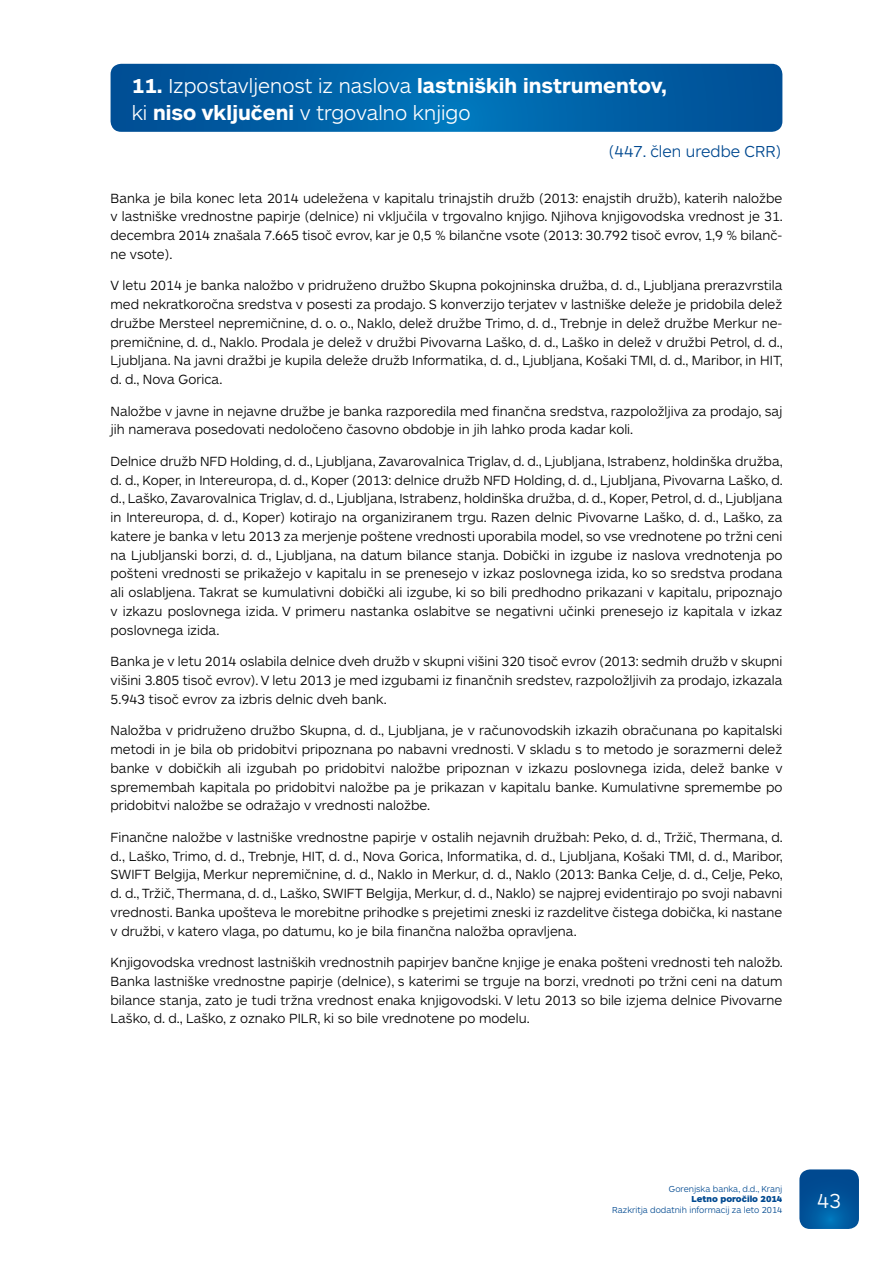
<style>
.page{position:relative;width:893px;height:1263px;background:#fff}
.page>*{position:absolute;margin:0;border:0;box-sizing:border-box;transform-origin:0 0}
.t1{font:300 21px/27px "ARS Maquette";color:#fff}
.t2{font:300 16.5px "ARS Maquette";color:#004990}
.t3{font:300 13.8px/18.8px "ARS Maquette";color:#000;text-align:justify}
.t4{font:300 9px "ARS Maquette";color:#004990}
.t5{font:900 9px "ARS Maquette";color:#004990}
.s1{font-weight:700}
</style>
<div class="page">
<svg style="left:799px;top:1169px;width:60px;height:60px;background:#04569b"></svg>
<svg style="left:111px;top:64px;width:671px;height:68px;background:#0160a6"></svg>
<h1 class="t1" style="left:132px;top:72px;width:536px"><span class="s1">11.</span> Izpostavljenost iz naslova <span class="s1">lastniških instrumentov, </span>ki <span class="s1">niso vključeni</span> v trgovalno knjigo</h1>
<p class="t2" style="left:609px;top:143px;width:174px">(447. člen uredbe CRR)</p>
<p class="t3" style="left:111px;top:189px;width:674px">Banka je bila konec leta 2014 udeležena v kapitalu trinajstih družb (2013: enajstih družb), katerih naložbe v lastniške vrednostne papirje (delnice) ni vključila v trgovalno knjigo. Njihova knjigovodska vrednost je 31. decembra 2014 znašala 7.665 tisoč evrov, kar je 0,5 % bilančne vsote (2013: 30.792 tisoč evrov, 1,9 % bilanč&shy;ne vsote).</p>
<p class="t3" style="left:111px;top:276px;width:674px">V letu 2014 je banka naložbo v pridruženo družbo Skupna pokojninska družba, d. d., Ljubljana prerazvrstila med nekratkoročna sredstva v posesti za prodajo. S konverzijo terjatev v lastniške deleže je pridobila delež družbe Mersteel nepremičnine, d. o. o., Naklo, delež družbe Trimo, d. d., Trebnje in delež družbe Merkur ne&shy;premičnine, d. d., Naklo. Prodala je delež v družbi Pivovarna Laško, d. d., Laško in delež v družbi Petrol, d. d., Ljubljana. Na javni dražbi je kupila deleže družb Informatika, d. d., Ljubljana, Košaki TMI, d. d., Maribor, in HIT, d. d., Nova Gorica.</p>
<p class="t3" style="left:111px;top:402px;width:673px">Naložbe v javne in nejavne družbe je banka razporedila med finančna sredstva, razpoložljiva za prodajo, saj jih namerava posedovati nedoločeno časovno obdobje in jih lahko proda kadar koli.</p>
<p class="t3" style="left:111px;top:452px;width:674px">Delnice družb NFD Holding, d. d., Ljubljana, Zavarovalnica Triglav, d. d., Ljubljana, Istrabenz, holdinška družba, d. d., Koper, in Intereuropa, d. d., Koper (2013: delnice družb NFD Holding, d. d., Ljubljana, Pivovarna Laško, d. d., Laško, Zavarovalnica Triglav, d. d., Ljubljana, Istrabenz, holdinška družba, d. d., Koper, Petrol, d. d., Ljubljana in Intereuropa, d. d., Koper) kotirajo na organiziranem trgu. Razen delnic Pivovarne Laško, d. d., Laško, za katere je banka v letu 2013 za merjenje poštene vrednosti uporabila model, so vse vrednotene po tržni ceni na Ljubljanski borzi, d. d., Ljubljana, na datum bilance stanja. Dobički in izgube iz naslova vrednotenja po pošteni vrednosti se prikažejo v kapitalu in se prenesejo v izkaz poslovnega izida, ko so sredstva prodana ali oslabljena. Takrat se kumulativni dobički ali izgube, ki so bili predhodno prikazani v kapitalu, pripoznajo v izkazu poslovnega izida. V primeru nastanka oslabitve se negativni učinki prenesejo iz kapitala v izkaz poslovnega izida.</p>
<p class="t3" style="left:111px;top:652px;width:673px">Banka je v letu 2014 oslabila delnice dveh družb v skupni višini 320 tisoč evrov (2013: sedmih družb v skupni višini 3.805 tisoč evrov). V letu 2013 je med izgubami iz finančnih sredstev, razpoložljivih za prodajo, izkazala 5.943 tisoč evrov za izbris delnic dveh bank.</p>
<p class="t3" style="left:111px;top:721px;width:673px">Naložba v pridruženo družbo Skupna, d. d., Ljubljana, je v računovodskih izkazih obračunana po kapitalski metodi in je bila ob pridobitvi pripoznana po nabavni vrednosti. V skladu s to metodo je sorazmerni delež banke v dobičkih ali izgubah po pridobitvi naložbe pripoznan v izkazu poslovnega izida, delež banke v spremembah kapitala po pridobitvi naložbe pa je prikazan v kapitalu banke. Kumulativne spremembe po pridobitvi naložbe se odražajo v vrednosti naložbe.</p>
<p class="t3" style="left:111px;top:828px;width:674px">Finančne naložbe v lastniške vrednostne papirje v ostalih nejavnih družbah: Peko, d. d., Tržič, Thermana, d. d., Laško, Trimo, d. d., Trebnje, HIT, d. d., Nova Gorica, Informatika, d. d., Ljubljana, Košaki TMI, d. d., Maribor, SWIFT Belgija, Merkur nepremičnine, d. d., Naklo in Merkur, d. d., Naklo (2013: Banka Celje, d. d., Celje, Peko, d. d., Tržič, Thermana, d. d., Laško, SWIFT Belgija, Merkur, d. d., Naklo) se najprej evidentirajo po svoji nabavni vrednosti. Banka upošteva le morebitne prihodke s prejetimi zneski iz razdelitve čistega dobička, ki nastane v družbi, v katero vlaga, po datumu, ko je bila finančna naložba opravljena.</p>
<p class="t3" style="left:111px;top:953px;width:674px">Knjigovodska vrednost lastniških vrednostnih papirjev bančne knjige je enaka pošteni vrednosti teh naložb.<br>Banka lastniške vrednostne papirje (delnice), s katerimi se trguje na borzi, vrednoti po tržni ceni na datum bilance stanja, zato je tudi tržna vrednost enaka knjigovodski. V letu 2013 so bile izjema delnice Pivovarne Laško, d. d., Laško, z oznako PILR, ki so bile vrednotene po modelu.</p>
<p class="t4" style="left:669px;top:1184px;width:115px">Gorenjska banka, d.d., Kranj</p>
<p class="t5" style="left:692px;top:1195px;width:92px">Letno poročilo 2014</p>
<p class="t4" style="left:612px;top:1205px;width:172px">Razkritja dodatnih informacij za leto 2014</p>
<h1 class="t1" style="left:817px;top:1187px;width:26px">43</h1>
</div>
